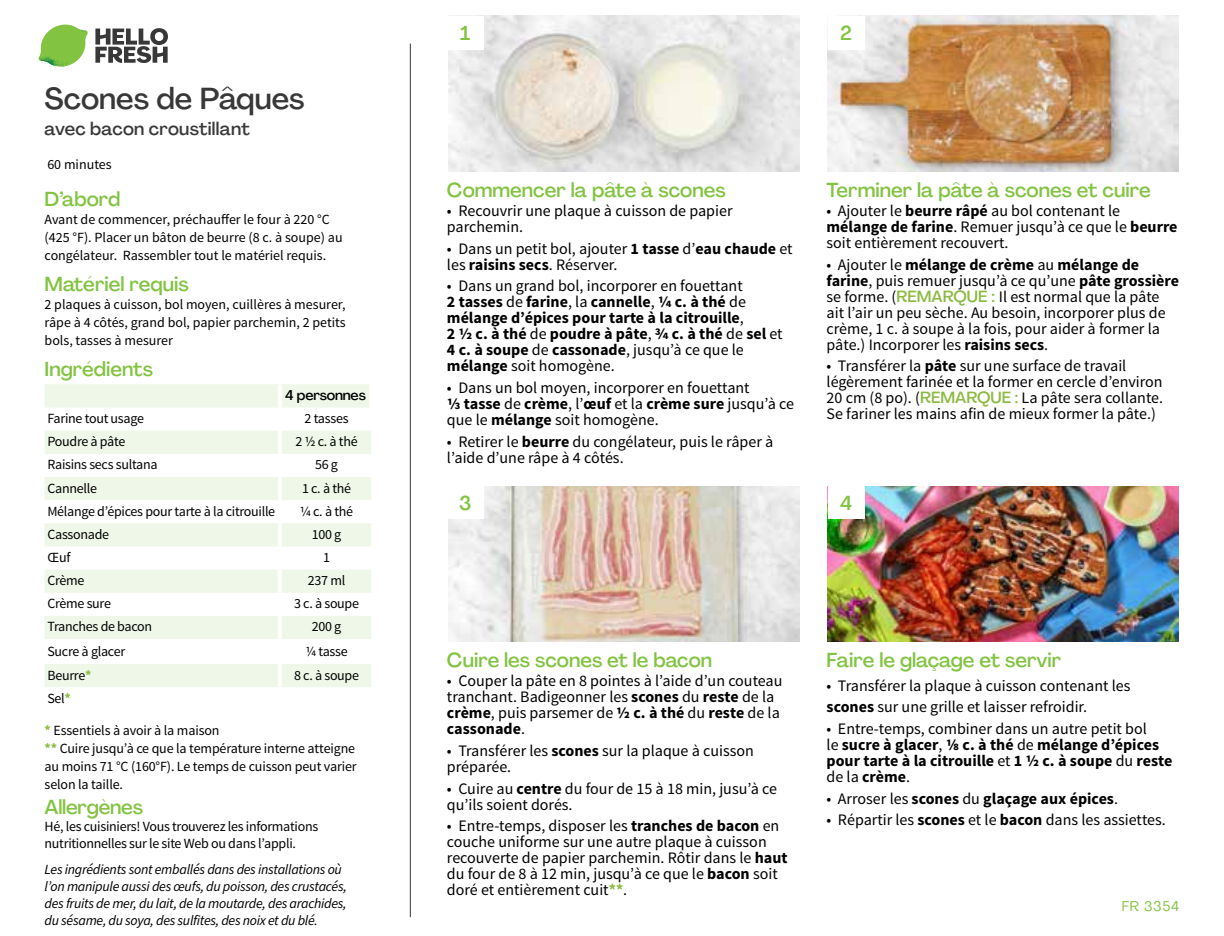
<style>
.page{position:relative;width:1224px;height:936px;background:#fff}
.page>*{position:absolute;margin:0;border:0;box-sizing:border-box;transform-origin:0 0}
.t1{font:500 30px "Agrandir";color:#383839}
.t2{font:500 20px "Agrandir";color:#82c341}
.t3{font:500 18px "Agrandir";letter-spacing:.01em;color:#383839}
.t4{font:16px/16px "Source Sans Pro";color:#000}
.t5{font:700 16px/16px "Source Sans Pro";color:#000}
.t6{font:14px/18px "Source Sans Pro";letter-spacing:-.02em;color:#000}
.t7{font:italic 14px/17px "Source Sans Pro";letter-spacing:-.02em;color:#000}
.t8{font:14px/18px "Source Sans Pro";color:#000}
.t9{font:500 14px "Agrandir";letter-spacing:-.01em;color:#000}
.t10{font:14px "Agrandir";letter-spacing:.05em;color:#82c341}
.s1{font-weight:700;color:#8cba42}
.s2{font-weight:700}
.s3{font-weight:400}
.s4{font-family:"Agrandir";font-weight:500;color:#8cba42}
</style>
<div class="page">
<svg style="left:95px;top:28px;width:73px;height:35px"></svg>
<svg style="left:42px;top:25px;width:44px;height:28px"></svg>
<img style="left:65px;top:25px;width:23px;height:18px">
<img style="left:41px;top:40px;width:42px;height:8px">
<img style="left:39px;top:43px;width:43px;height:24px">
<img style="left:64px;top:48px;width:19px;height:18px">
<hr style="left:410px;top:44px;width:1px;height:873px;background:#383839">
<img style="left:448px;top:16px;width:351px;height:156px">
<img style="left:448px;top:486px;width:351px;height:155px">
<img style="left:828px;top:16px;width:351px;height:156px">
<img style="left:828px;top:486px;width:351px;height:155px">
<div style="left:447px;top:16px;width:37px;height:33px;background:#fff"></div>
<div style="left:447px;top:486px;width:37px;height:33px;background:#fff"></div>
<div style="left:828px;top:16px;width:36px;height:33px;background:#fff"></div>
<div style="left:828px;top:486px;width:36px;height:33px;background:#fff"></div>
<svg style="left:45px;top:384px;width:326px;height:303px;fill:#eff7e8"></svg>
<hr style="left:278px;top:384px;width:4px;height:24px;background:#fff">
<hr style="left:369px;top:384px;width:4px;height:24px;background:#fff">
<hr style="left:278px;top:408px;width:4px;height:23px;background:#fff">
<hr style="left:278px;top:431px;width:4px;height:23px;background:#fff">
<hr style="left:278px;top:454px;width:4px;height:23px;background:#fff">
<hr style="left:278px;top:477px;width:4px;height:23px;background:#fff">
<hr style="left:278px;top:500px;width:4px;height:23px;background:#fff">
<hr style="left:278px;top:523px;width:4px;height:23px;background:#fff">
<hr style="left:278px;top:546px;width:4px;height:24px;background:#fff">
<hr style="left:278px;top:570px;width:4px;height:23px;background:#fff">
<hr style="left:278px;top:593px;width:4px;height:23px;background:#fff">
<hr style="left:278px;top:616px;width:4px;height:23px;background:#fff">
<hr style="left:278px;top:639px;width:4px;height:25px;background:#fff">
<hr style="left:278px;top:664px;width:4px;height:23px;background:#fff">
<h1 class="t1" style="left:45px;top:80px;width:262px">Scones de Pâques</h1>
<p class="t3" style="left:45px;top:118px;width:207px">avec bacon croustillant</p>
<p class="t8" style="left:47px;top:156px;width:66px">60 minutes</p>
<p class="t2" style="left:45px;top:187px;width:77px">D’abord</p>
<p class="t8" style="left:45px;top:211px;width:300px">Avant de commencer, préchauffer le four à 220 °C (425 °F). Placer un bâton de beurre (8 c. à soupe) au congélateur. Rassembler tout le matériel requis.</p>
<p class="t2" style="left:45px;top:272px;width:146px">Matériel requis</p>
<p class="t6" style="left:45px;top:296px;width:303px;text-align:justify">2 plaques à cuisson, bol moyen, cuillères à mesurer, râpe à 4 côtés, grand bol, papier parchemin, 2 petits bols, tasses à mesurer</p>
<p class="t2" style="left:45px;top:357px;width:110px">Ingrédients</p>
<p class="t9" style="left:285px;top:387px;width:82px">4 personnes</p>
<p class="t6" style="left:47px;top:410px;width:98px">Farine tout usage</p>
<p class="t6" style="left:305px;top:410px;width:45px">2 tasses</p>
<p class="t6" style="left:47px;top:433px;width:79px">Poudre à pâte</p>
<p class="t6" style="left:295px;top:433px;width:64px">2 1/2 c. à thé</p>
<p class="t6" style="left:47px;top:456px;width:112px">Raisins secs sultana</p>
<p class="t6" style="left:315px;top:456px;width:24px">56 g</p>
<p class="t6" style="left:47px;top:479px;width:51px">Cannelle</p>
<p class="t6" style="left:302px;top:479px;width:51px">1 c. à thé</p>
<p class="t6" style="left:47px;top:502px;width:229px">Mélange d’épices pour tarte à la citrouille</p>
<p class="t6" style="left:300px;top:502px;width:55px">¼ c. à thé</p>
<p class="t6" style="left:47px;top:525px;width:63px">Cassonade</p>
<p class="t6" style="left:312px;top:525px;width:31px">100 g</p>
<p class="t6" style="left:47px;top:549px;width:25px">Œuf</p>
<p class="t6" style="left:323px;top:549px;width:8px">1</p>
<p class="t6" style="left:47px;top:572px;width:39px">Crème</p>
<p class="t6" style="left:308px;top:572px;width:39px">237 ml</p>
<p class="t6" style="left:47px;top:595px;width:65px">Crème sure</p>
<p class="t6" style="left:294px;top:595px;width:67px">3 c. à soupe</p>
<p class="t6" style="left:47px;top:618px;width:106px">Tranches de bacon</p>
<p class="t6" style="left:312px;top:618px;width:31px">200 g</p>
<p class="t6" style="left:47px;top:642px;width:79px">Sucre à glacer</p>
<p class="t6" style="left:305px;top:642px;width:44px">1/4 tasse</p>
<p class="t6" style="left:47px;top:666px;width:46px">Beurre<span class="s1">*</span></p>
<p class="t6" style="left:294px;top:666px;width:67px">8 c. à soupe</p>
<p class="t6" style="left:47px;top:689px;width:25px">Sel<span class="s1">*</span></p>
<p class="t6" style="left:45px;top:722px;width:314px"><span class="s1">*</span> Essentiels à avoir à la maison<br><span class="s1">**</span> Cuire jusqu’à ce que la température interne atteigne au moins 71 °C (160°F). Le temps de cuisson peut varier selon la taille.</p>
<p class="t2" style="left:45px;top:795px;width:100px">Allergènes</p>
<p class="t6" style="left:45px;top:818px;width:275px;line-height:17px">Hé, les cuisiniers! Vous trouverez les informations nutritionnelles sur le site Web ou dans l’appli.</p>
<p class="t7" style="left:45px;top:862px;width:304px">Les ingrédients sont emballés dans des installations où l’on manipule aussi des œufs, du poisson, des crustacés, des fruits de mer, du lait, de la moutarde, des arachides, du sésame, du soya, des sulfites, des noix et du blé.</p>
<p class="t2" style="left:460px;top:21px;width:12px">1</p>
<p class="t2" style="left:840px;top:21px;width:13px">2</p>
<p class="t2" style="left:447px;top:177px;width:280px">Commencer la pâte à scones</p>
<p class="t4" style="left:447px;top:203px;width:287px">• Recouvrir une plaque à cuisson de papier parchemin.</p>
<p class="t4" style="left:447px;top:241px;width:347px">• Dans un petit bol, ajouter <span class="s2">1 tasse</span> d’<span class="s2">eau chaude</span> et les <span class="s2">raisins secs</span>. Réserver.</p>
<p class="t5" style="left:447px;top:279px;width:337px"><span class="s3">• Dans un grand bol, incorporer en fouettant<br></span>2 tasses <span class="s3">de</span> farine<span class="s3">, la</span> cannelle<span class="s3">,</span> 1/4 c. à thé <span class="s3">de </span>mélange d’épices pour tarte à la citrouille<span class="s3">,<br></span>2 ½ c. à thé <span class="s3">de</span> poudre à pâte<span class="s3">,</span> 3/4 c. à thé <span class="s3">de</span> sel <span class="s3">et </span>4 c. à soupe <span class="s3">de</span> cassonade<span class="s3">, jusqu’à ce que le </span>mélange <span class="s3">soit homogène.</span></p>
<p class="t4" style="left:447px;top:380px;width:349px">• Dans un bol moyen, incorporer en fouettant<br><span class="s2">1/3 tasse</span> de <span class="s2">crème</span>, l’<span class="s2">œuf</span> et la <span class="s2">crème sure</span> jusqu’à ce que le <span class="s2">mélange</span> soit homogène.</p>
<p class="t4" style="left:447px;top:434px;width:328px">• Retirer le <span class="s2">beurre</span> du congélateur, puis le râper à l’aide d’une râpe à 4 côtés.</p>
<p class="t2" style="left:459px;top:490px;width:14px">3</p>
<p class="t2" style="left:827px;top:177px;width:326px">Terminer la pâte à scones et cuire</p>
<p class="t4" style="left:827px;top:203px;width:352px">• Ajouter le <span class="s2">beurre râpé</span> au bol contenant le <span class="s2">mélange de farine</span>. Remuer jusqu’à ce que le <span class="s2">beurre </span>soit entièrement recouvert.</p>
<p class="t4" style="left:827px;top:257px;width:354px">• Ajouter le <span class="s2">mélange de crème</span> au <span class="s2">mélange de farine</span>, puis remuer jusqu’à ce qu’une <span class="s2">pâte grossière </span>se forme. (<span class="s4">REMARQUE :</span> Il est normal que la pâte ait l’air un peu sèche. Au besoin, incorporer plus de crème, 1 c. à soupe à la fois, pour aider à former la pâte.) Incorporer les <span class="s2">raisins secs</span>.</p>
<p class="t4" style="left:827px;top:358px;width:338px">• Transférer la <span class="s2">pâte</span> sur une surface de travail légèrement farinée et la former en cercle d’environ 20 cm (8 po). (<span class="s4">REMARQUE :</span> La pâte sera collante.<br>Se fariner les mains afin de mieux former la pâte.)</p>
<p class="t2" style="left:840px;top:490px;width:14px">4</p>
<p class="t2" style="left:447px;top:648px;width:267px">Cuire les scones et le bacon</p>
<p class="t4" style="left:447px;top:673px;width:337px">• Couper la pâte en 8 pointes à l’aide d’un couteau tranchant. Badigeonner les <span class="s2">scones</span> du <span class="s2">reste</span> de la <span class="s2">crème</span>, puis parsemer de <span class="s2">½ c. à thé</span> du <span class="s2">reste</span> de la <span class="s2">cassonade</span>.</p>
<p class="t4" style="left:447px;top:743px;width:308px">• Transférer les <span class="s2">scones</span> sur la plaque à cuisson préparée.</p>
<p class="t4" style="left:447px;top:781px;width:332px">• Cuire au <span class="s2">centre</span> du four de 15 à 18 min, jusu’à ce qu’ils soient dorés.</p>
<p class="t4" style="left:447px;top:818px;width:342px">• Entre-temps, disposer les <span class="s2">tranches de bacon</span> en couche uniforme sur une autre plaque à cuisson recouverte de papier parchemin. Rôtir dans le <span class="s2">haut </span>du four de 8 à 12 min, jusqu’à ce que le <span class="s2">bacon</span> soit doré et entièrement cuit<span class="s1">**</span>.</p>
<p class="t2" style="left:827px;top:648px;width:236px">Faire le glaçage et servir</p>
<p class="t4" style="left:827px;top:676px;width:305px;line-height:21px">• Transférer la plaque à cuisson contenant les <span class="s2">scones</span> sur une grille et laisser refroidir.</p>
<p class="t5" style="left:827px;top:721px;width:347px"><span class="s3">• Entre-temps, combiner dans un autre petit bol<br>le</span> sucre à glacer<span class="s3">,</span> 1/8 c. à thé <span class="s3">de</span> mélange d’épices pour tarte à la citrouille <span class="s3">et</span> 1 1/2 c. à soupe <span class="s3">du</span> reste <span class="s3">de la</span> crème<span class="s3">.</span></p>
<p class="t5" style="left:827px;top:791px;width:293px"><span class="s3">• Arroser les</span> scones <span class="s3">du</span> glaçage aux épices<span class="s3">.</span></p>
<p class="t4" style="left:827px;top:812px;width:341px">• Répartir les <span class="s2">scones</span> et le <span class="s2">bacon</span> dans les assiettes.</p>
<p class="t10" style="left:1122px;top:897px;width:59px">FR 3354</p>
</div>
